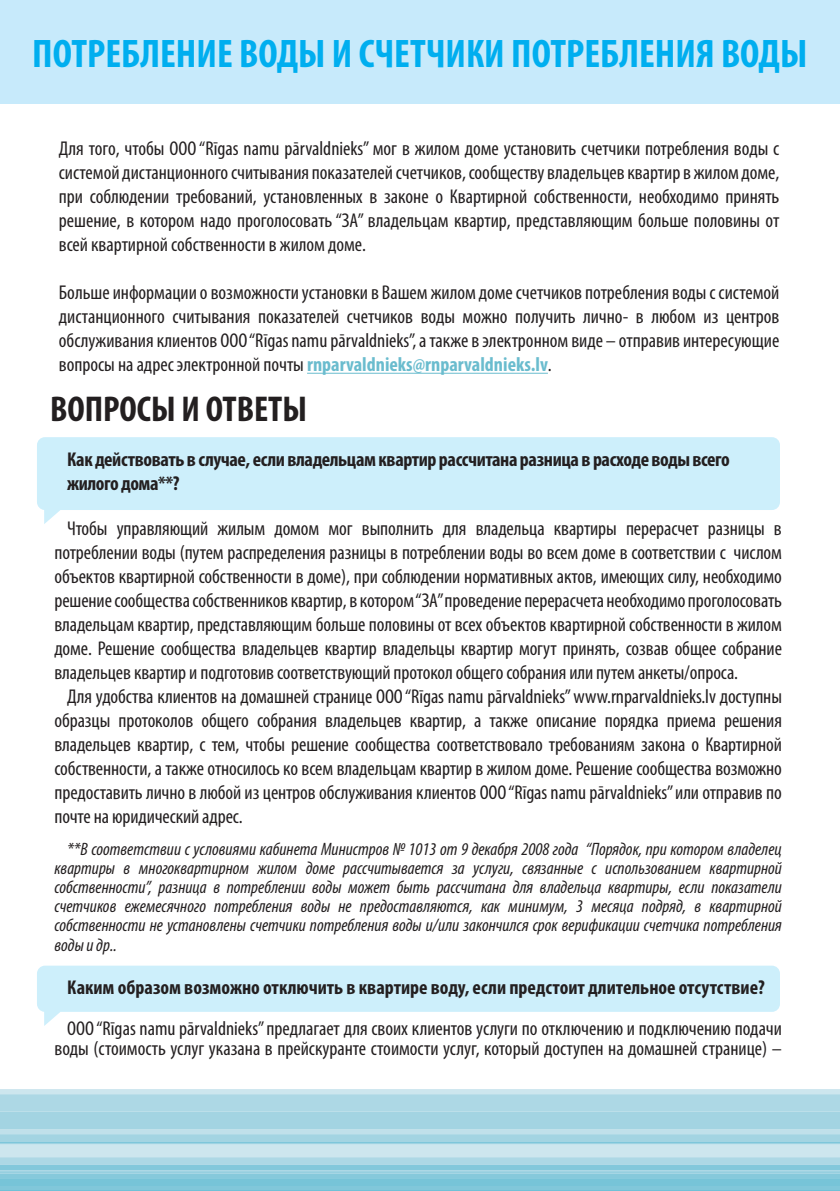
<style>
.page{position:relative;width:840px;height:1191px;background:#fff}
.page>*{position:absolute;margin:0;border:0;box-sizing:border-box;transform-origin:0 0}
.t1{font:700 condensed 40px "Myriad Pro";color:#00aeef}
.t2{font:700 condensed 36px "Myriad Pro";color:#231f20}
.t3{font:condensed 20px/24px "Myriad Pro";color:#231f20;text-align:justify}
.t4{font:700 condensed 20px/24px "Myriad Pro";letter-spacing:-.015em;color:#231f20}
.t5{font:italic condensed 18px/19.2px "Myriad Pro";color:#231f20;text-align:justify}
.s1{font-weight:700;color:#6abcce}
</style>
<div class="page">
<svg style="left:37px;top:965px;width:742px;height:61px;fill:#cdeffb"></svg>
<div style="left:0;top:0;width:839px;height:103px;background:#c7eafb"></div>
<div style="left:0;top:1089px;width:839px;height:68px;background:#cde6ee"></div>
<svg style="left:0;top:1157px;width:839px;height:14px;background:#aad7e4"></svg>
<hr style="left:0;top:1171px;width:839px;height:2px;background:#96cfdf">
<hr style="left:0;top:1186px;width:839px;height:1px;background:#90ccde">
<hr style="left:0;top:1187px;width:839px;height:3px;background:#81c7da">
<hr style="left:0;top:1190px;width:839px;height:1px;background:#6fc1d6">
<div style="left:0;top:1094px;width:839px;height:17px;background:#add8e5"></div>
<hr style="left:0;top:1165px;width:839px;height:4px;background:#83c8db">
<hr style="left:0;top:1144px;width:839px;height:1px;background:#92cdde">
<div style="left:0;top:1129px;width:839px;height:5px;background:#c0e0ea"></div>
<div style="left:0;top:1134px;width:839px;height:8px;background:#a3d4e2"></div>
<div style="left:0;top:1111px;width:839px;height:18px;background:#a3d4e2"></div>
<hr style="left:0;top:1143px;width:839px;height:1px;background:#8ccbdd">
<hr style="left:0;top:1142px;width:839px;height:1px;background:#7ec6da">
<div style="left:0;top:1173px;width:839px;height:5px;background:#86c9db"></div>
<hr style="left:0;top:1178px;width:839px;height:1px;background:#81c7da">
<hr style="left:0;top:1185px;width:839px;height:1px;background:#81c7da">
<div style="left:0;top:1179px;width:839px;height:6px;background:#77c4d8"></div>
<hr style="left:307px;top:373px;width:240px;height:1px;background:#6abcce">
<svg style="left:37px;top:437px;width:742px;height:87px;fill:#cdeffb"></svg>
<h1 class="t1" style="left:32px;top:29px;width:776px">ПОТРЕБЛЕНИЕ ВОДЫ И СЧЕТЧИКИ ПОТРЕБЛЕНИЯ ВОДЫ</h1>
<p class="t3" style="left:59px;top:136px;width:721px">Для того, чтобы ООО “Rīgas namu pārvaldnieks” мог в жилом доме установить счетчики потребления воды с системой дистанционного считывания показателей счетчиков, сообществу владельцев квартир в жилом доме, при соблюдении требований, установленных в законе о Квартирной собственности, необходимо принять решение, в котором надо проголосовать “ЗА” владельцам квартир, представляющим больше половины от всей квартирной собственности в жилом доме.</p>
<p class="t3" style="left:59px;top:280px;width:721px">Больше информации о возможности установки в Вашем жилом доме счетчиков потребления воды с системой дистанционного считывания показателей счетчиков воды можно получить лично- в любом из центров обслуживания клиентов ООО “Rīgas namu pārvaldnieks”, а также в электронном виде – отправив интересующие вопросы на адрес электронной почты <span class="s1">rnparvaldnieks@rnparvaldnieks.lv</span>.</p>
<h2 class="t2" style="left:50px;top:387px;width:258px">ВОПРОСЫ И ОТВЕТЫ</h2>
<p class="t4" style="left:67px;top:446px;width:663px">Как действовать в случае, если владельцам квартир рассчитана разница в расходе воды всего жилого дома**?</p>
<p class="t3" style="left:54px;top:516px;width:728px;text-indent:13px">Чтобы управляющий жилым домом мог выполнить для владельца квартиры перерасчет разницы в потреблении воды (путем распределения разницы в потреблении воды во всем доме в соответствии с числом объектов квартирной собственности в доме), при соблюдении нормативных актов, имеющих силу, необходимо решение сообщества собственников квартир, в котором “ЗА” проведение перерасчета необходимо проголосовать владельцам квартир, представляющим больше половины от всех объектов квартирной собственности в жилом доме. Решение сообщества владельцев квартир владельцы квартир могут принять, созвав общее собрание владельцев квартир и подготовив соответствующий протокол общего собрания или путем анкеты/опроса.</p>
<p class="t3" style="left:54px;top:684px;width:728px;text-indent:13px">Для удобства клиентов на домашней странице ООО “Rīgas namu pārvaldnieks” www.rnparvaldnieks.lv доступны образцы протоколов общего собрания владельцев квартир, а также описание порядка приема решения владельцев квартир, с тем, чтобы решение сообщества соответствовало требованиям закона о Квартирной собственности, а также относилось ко всем владельцам квартир в жилом доме. Решение сообщества возможно предоставить лично в любой из центров обслуживания клиентов ООО “Rīgas namu pārvaldnieks” или отправив по почте на юридический адрес.</p>
<p class="t5" style="left:54px;top:839px;width:728px;text-indent:13px">**В соответствии с условиями кабинета Министров № 1013 от 9 декабря 2008 года “Порядок, при котором владелец квартиры в многоквартирном жилом доме рассчитывается за услуги, связанные с использованием квартирной собственности”, разница в потреблении воды может быть рассчитана для владельца квартиры, если показатели счетчиков ежемесячного потребления воды не предоставляются, как минимум, 3 месяца подряд, в квартирной собственности не установлены счетчики потребления воды и/или закончился срок верификации счетчика потребления воды и др..</p>
<p class="t4" style="left:67px;top:974px;width:698px">Каким образом возможно отключить в квартире воду, если предстоит длительное отсутствие?</p>
<p class="t3" style="left:54px;top:1018px;width:728px;line-height:20px;text-align:right">ООО “Rīgas namu pārvaldnieks” предлагает для своих клиентов услуги по отключению и подключению подачи воды (стоимость услуг указана в прейскуранте стоимости услуг, который доступен на домашней странице) –</p>
</div>
